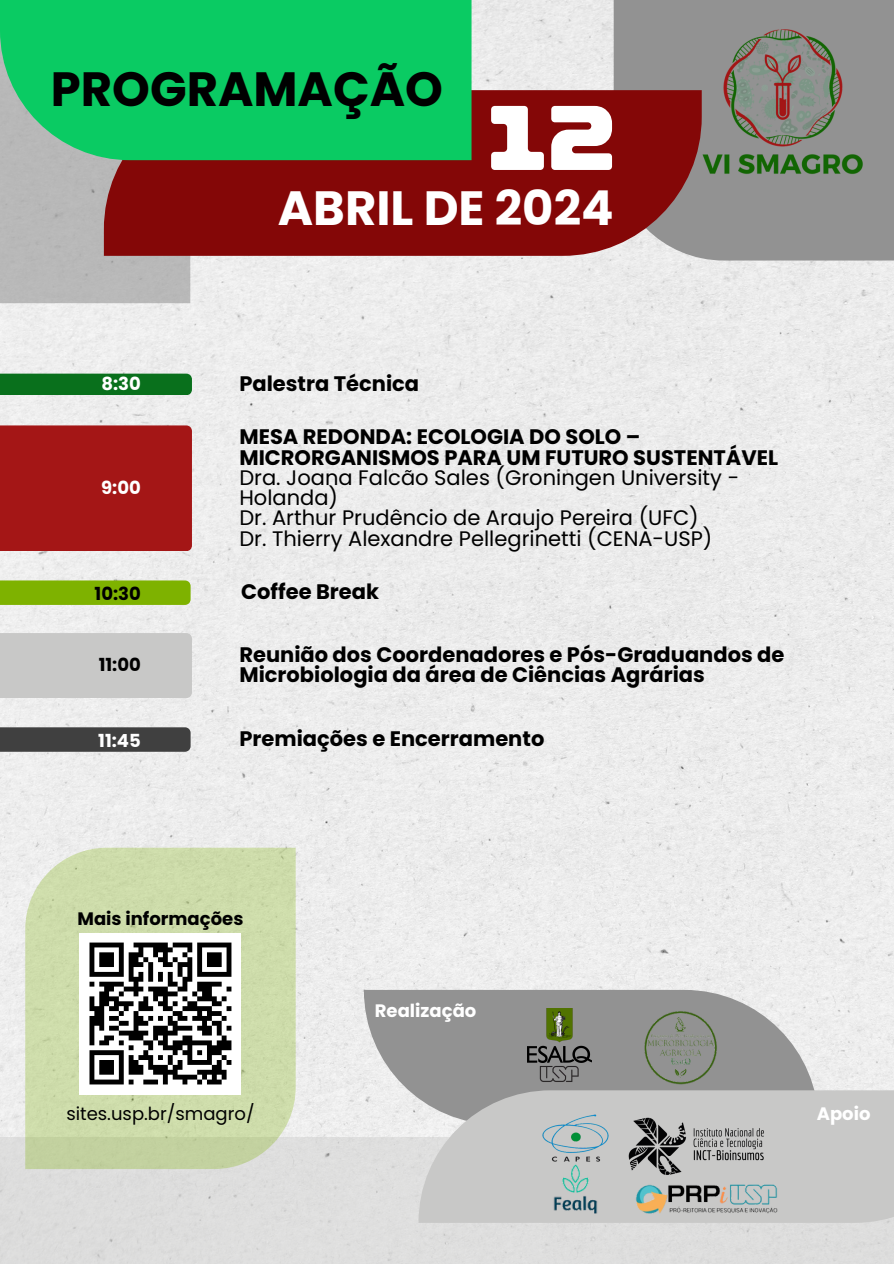
<style>
.page{position:relative;width:894px;height:1264px;background:#fff}
.page>*{position:absolute;margin:0;border:0;box-sizing:border-box;transform-origin:0 0}
.t1{font:700 79.95px "Cosmic Octo";color:#fff}
.t2{font:700 48px "Poppins";color:#fff}
.t3{font:700 48px "Poppins";color:#000}
.t4{font:700 21px/20.2px "Poppins";color:#000}
.t5{font:21px/20.2px "Poppins";color:#000}
.t6{font:700 18px "Poppins";color:#fff}
.t7{font:700 18px "Poppins";color:#000}
.t8{font:18px "Poppins";color:#000}
</style>
<div class="page">
<div style="left:0;top:0;width:893px;height:1137px;background:#ececec"></div>
<div style="left:0;top:160px;width:190px;height:143px;background:#b8b8b8"></div>
<div style="left:613px;top:0;width:280px;height:260px;background:#929292"></div>
<div style="left:104px;top:90px;width:597px;height:165px;background:#840707"></div>
<div style="left:0;top:425px;width:192px;height:126px;background:#a41616"></div>
<svg style="left:0;top:580px;width:190px;height:25px;background:#80b305"></svg>
<div style="left:0;top:633px;width:192px;height:65px;background:#c8c8c7"></div>
<div style="left:0;top:0;width:471px;height:160px;background:#0acb63"></div>
<div style="left:0;top:373px;width:192px;height:22px;background:#09701c"></div>
<div style="left:0;top:727px;width:190px;height:24px;background:#404040"></div>
<img style="left:678px;top:0;width:209px;height:208px">
<div style="left:0;top:1137px;width:893px;height:126px;background:#dededd"></div>
<svg style="left:25px;top:847px;width:270px;height:321px;background:#cddbad"></svg>
<div style="left:80px;top:932px;width:161px;height:162px;background:#fff"></div>
<svg style="left:89px;top:942px;width:143px;height:143px"></svg>
<svg style="left:364px;top:989px;width:454px;height:135px;background:#a5a5a5"></svg>
<img style="left:624px;top:1000px;width:109px;height:90px">
<svg style="left:418px;top:1090px;width:475px;height:132px;background:#c6c6c5"></svg>
<img style="left:527px;top:1008px;width:64px;height:54px">
<img style="left:520px;top:1137px;width:110px;height:103px">
<img style="left:628px;top:1176px;width:154px;height:38px">
<img style="left:542px;top:1114px;width:66px;height:47px">
<img style="left:621px;top:1114px;width:156px;height:66px">
<img style="left:539px;top:1059px;width:40px;height:31px">
<p class="t3" style="left:51px;top:55px;width:393px">PROGRAMAÇÃO</p>
<p class="t1" style="left:487px;top:90px;width:130px">12</p>
<p class="t6" style="left:101px;top:371px;width:41px">8:30</p>
<p class="t6" style="left:101px;top:475px;width:41px">9:00</p>
<p class="t2" style="left:278px;top:174px;width:337px">ABRIL DE 2024</p>
<p class="t4" style="left:239px;top:374px;width:181px">Palestra Técnica</p>
<p class="t4" style="left:239px;top:427px;width:540px">MESA REDONDA: ECOLOGIA DO SOLO –<br>MICRORGANISMOS PARA UM FUTURO SUSTENTÁVEL</p>
<p class="t5" style="left:239px;top:467px;width:501px">Dra. Joana Falcão Sales (Groningen University - Holanda)<br>Dr. Arthur Prudêncio de Araujo Pereira (UFC)<br>Dr. Thierry Alexandre Pellegrinetti (CENA-USP)</p>
<p class="t7" style="left:95px;top:581px;width:48px">10:30</p>
<p class="t4" style="left:241px;top:582px;width:139px">Coffee Break</p>
<p class="t7" style="left:99px;top:652px;width:44px">11:00</p>
<p class="t4" style="left:239px;top:644px;width:546px">Reunião dos Coordenadores e Pós-Graduandos de<br>Microbiologia da área de Ciências Agrárias</p>
<p class="t6" style="left:98px;top:728px;width:44px">11:45</p>
<p class="t4" style="left:239px;top:728px;width:306px">Premiações e Encerramento</p>
<p class="t7" style="left:77px;top:905px;width:167px">Mais informações</p>
<p class="t8" style="left:66px;top:1100px;width:190px">sites.usp.br/smagro/</p>
<p class="t6" style="left:375px;top:997px;width:103px">Realização</p>
<p class="t6" style="left:816px;top:1101px;width:55px">Apoio</p>
</div>
